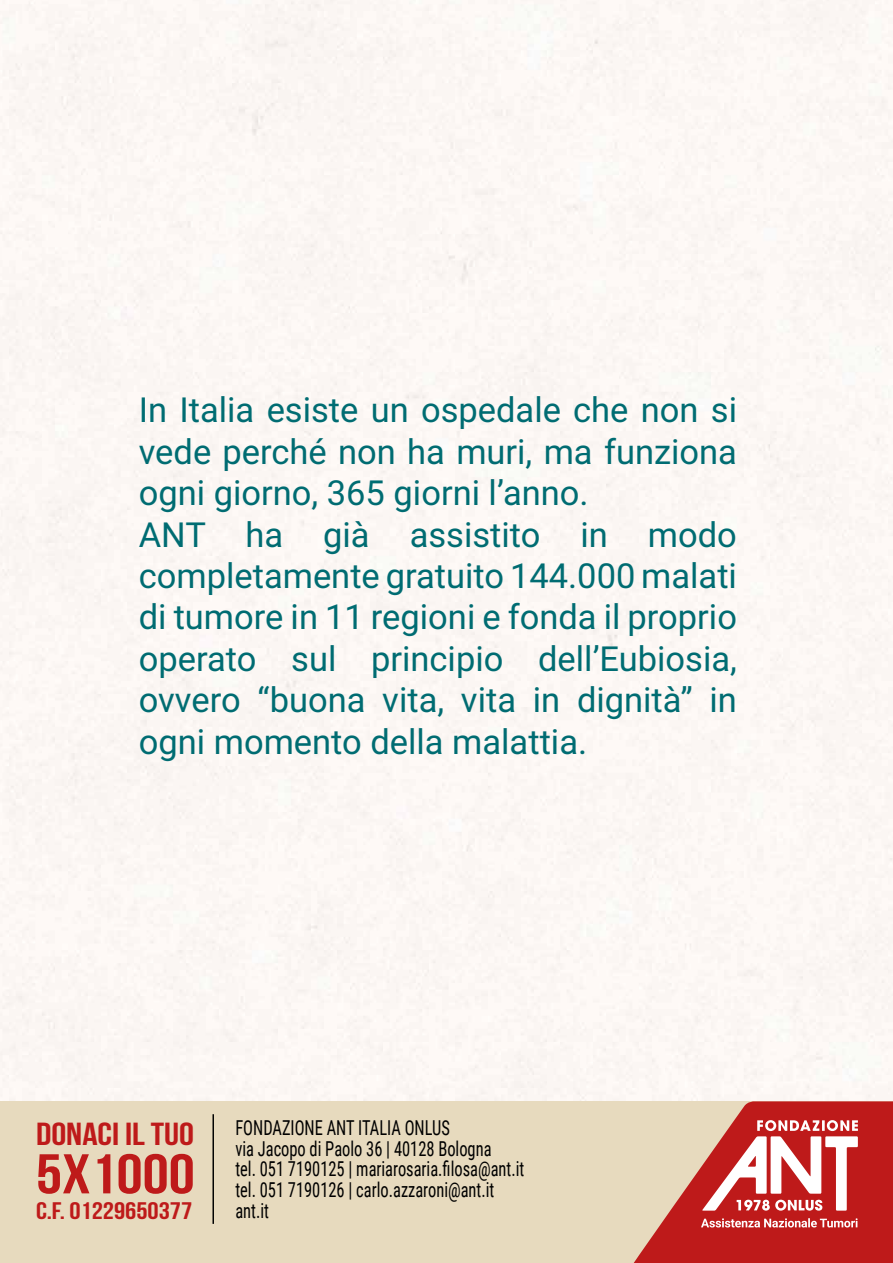
<style>
.page{position:relative;width:893px;height:1263px;background:#fff}
.page>*{position:absolute;margin:0;border:0;box-sizing:border-box;transform-origin:0 0}
.t1{font:55.8px "Bebas Neue";color:#be1a1a;scale:1.18 1}
.t2{font:34.5px/41.4px "Roboto";color:#006c72}
.t3{font:31.95px "Bebas Neue";color:#be1a1a;scale:1.18 1}
.t4{font:24px "Bebas Neue";color:#be1a1a;scale:1.18 1}
.t5{font:20.55px/20.5px "Roboto Condensed";color:#000;scale:.8 1}
</style>
<div class="page">
<div style="left:0;top:1101px;width:893px;height:162px;background:#e7dabe"></div>
<hr style="left:212px;top:1114px;width:2px;height:110px;background:#000">
<svg style="left:633px;top:1101px;width:260px;height:162px"></svg>
<p class="t2" style="left:139px;top:388px;width:600px">In Italia esiste un ospedale che non si vede perché non ha muri, ma funziona ogni giorno, 365 giorni l’anno.<br>ANT ha già assistito in modo completamente gratuito 144.000 malati di tumore in 11 regioni e fonda il proprio operato sul principio dell’Eubiosia, ovvero “buona vita, vita in dignità” in ogni momento della malattia.</p>
<p class="t3" style="left:36px;top:1117px;width:136px">DONACI IL TUO</p>
<h1 class="t1" style="left:36px;top:1143px;width:136px">5X1000</h1>
<p class="t4" style="left:36px;top:1198px;width:134px">C.F. 01229650377</p>
<p class="t5" style="left:235px;top:1117px;width:363px">FONDAZIONE ANT ITALIA ONLUS<br>via Jacopo di Paolo 36 | 40128 Bologna<br>tel. 051 7190125 | mariarosaria.filosa@ant.it tel. 051 7190126 | carlo.azzaroni@ant.it ant.it</p>
</div>
